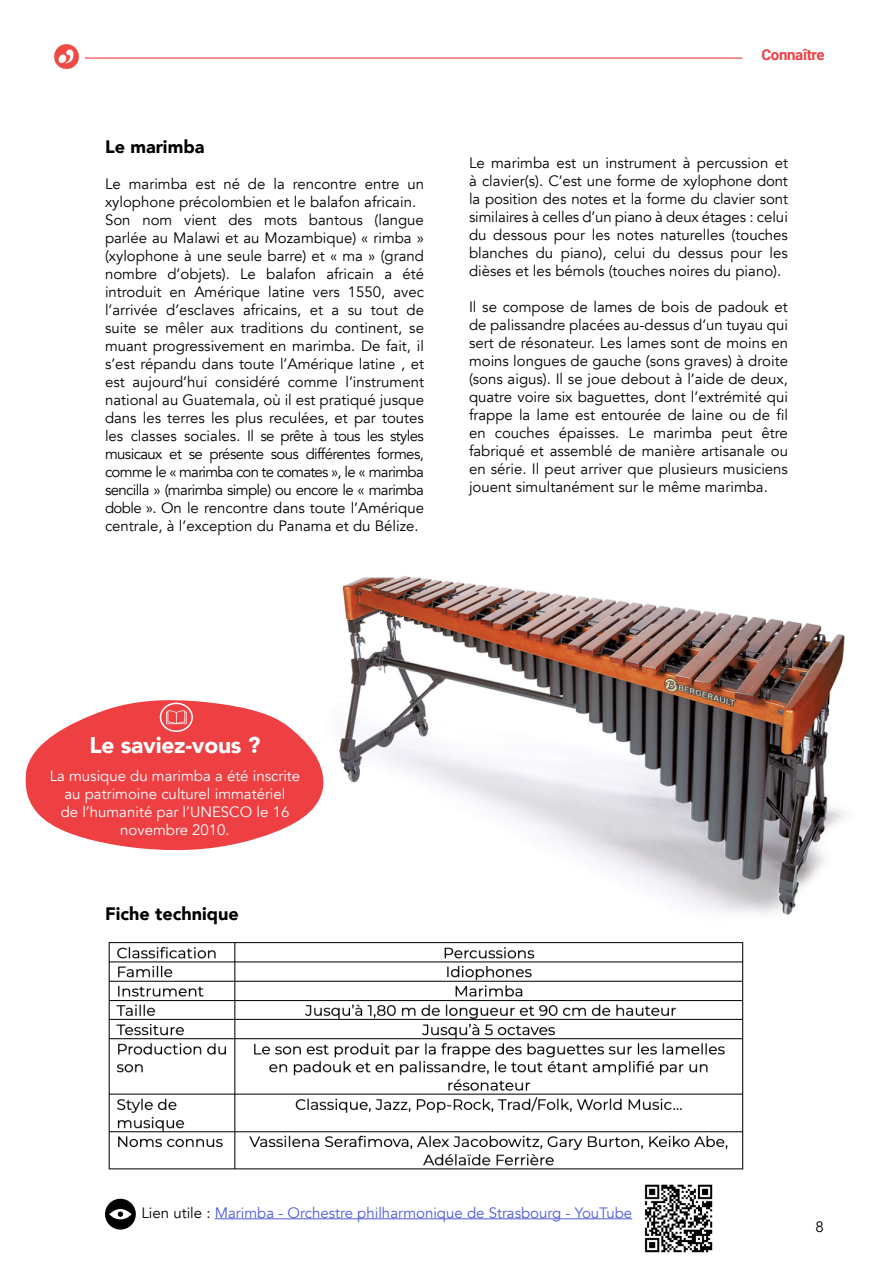
<style>
.page{position:relative;width:893px;height:1263px;background:#fff}
.page>*{position:absolute;margin:0;border:0;box-sizing:border-box;transform-origin:0 0}
.t1{font:900 22.8px "Avenir";letter-spacing:-.01em;color:#fff}
.t2{font:900 18px "Avenir";color:#000}
.t3{font:15px/18px "Avenir";color:#000;text-align:justify}
.t4{font:15px/18px "Avenir";color:#fff;text-align:center}
.t5{font:15px "Avenir";color:#4f5cd6}
.t6{font:700 15px "Roboto";letter-spacing:-.02em;color:#ee4043}
.s1{color:#000}
</style>
<div class="page">
<img style="left:339px;top:576px;width:506px;height:339px">
<img style="left:108px;top:942px;width:636px;height:228px">
<svg style="left:25px;top:700px;width:299px;height:151px;fill:#ee4043"></svg>
<div style="left:160px;top:703px;width:33px;height:29px;border:2px solid #fff;border-radius:50%"></div>
<svg style="left:166px;top:710px;width:21px;height:14px"></svg>
<hr style="left:215px;top:1218px;width:417px;height:1px;background:#4f5cd6">
<div style="left:105px;top:1199px;width:31px;height:30px;background:#000;border-radius:50%"></div>
<svg style="left:109px;top:1209px;width:23px;height:10px"></svg>
<svg style="left:118px;top:1211px;width:5px;height:6px"></svg>
<img style="left:644px;top:1184px;width:69px;height:69px">
<hr style="left:85px;top:57px;width:657px;height:2px;background:#ee4043">
<img style="left:54px;top:44px;width:32px;height:26px">
<p class="t2" style="left:105px;top:131px;width:101px">Le marimba</p>
<p class="t3" style="left:105px;top:175px;width:320px;text-align:left">Le marimba est né de la rencontre entre un xylophone précolombien et le balafon africain.<br>Son nom vient des mots bantous (langue parlée au Malawi et au Mozambique) « rimba » (xylophone à une seule barre) et « ma » (grand nombre d’objets). Le balafon africain a été introduit en Amérique latine vers 1550, avec l’arrivée d’esclaves africains, et a su tout de suite se mêler aux traditions du continent, se muant progressivement en marimba. De fait, il s’est répandu dans toute l’Amérique latine , et est aujourd’hui considéré comme l’instrument national au Guatemala, où il est pratiqué jusque dans les terres les plus reculées, et par toutes les classes sociales. Il se prête à tous les styles musicaux et se présente sous différentes formes, comme le « marimba con te comates », le « marimba sencilla » (marimba simple) ou encore le « marimba doble ». On le rencontre dans toute l’Amérique centrale, à l’exception du Panama et du Bélize.</p>
<p class="t6" style="left:761px;top:44px;width:65px">Connaître</p>
<p class="t3" style="left:469px;top:154px;width:320px">Le marimba est un instrument à percussion et à clavier(s). C’est une forme de xylophone dont la position des notes et la forme du clavier sont similaires à celles d’un piano à deux étages : celui du dessous pour les notes naturelles (touches blanches du piano), celui du dessus pour les dièses et les bémols (touches noires du piano).</p>
<p class="t3" style="left:469px;top:298px;width:321px">Il se compose de lames de bois de padouk et de palissandre placées au-dessus d’un tuyau qui sert de résonateur. Les lames sont de moins en moins longues de gauche (sons graves) à droite (sons aigus). Il se joue debout à l’aide de deux, quatre voire six baguettes, dont l’extrémité qui frappe la lame est entourée de laine ou de fil en couches épaisses. Le marimba peut être fabriqué et assemblé de manière artisanale ou en série. Il peut arriver que plusieurs musiciens jouent simultanément sur le même marimba.</p>
<h1 class="t1" style="left:90px;top:725px;width:172px">Le saviez-vous ?</h1>
<p class="t4" style="left:50px;top:767px;width:252px">La musique du marimba a été inscrite au patrimoine culturel immatériel<br>de l’humanité par l’UNESCO le 16 novembre 2010.</p>
<p class="t2" style="left:105px;top:898px;width:135px">Fiche technique</p>
<p class="t5" style="left:141px;top:1203px;width:492px"><span class="s1">Lien utile :</span> Marimba - Orchestre philharmonique de Strasbourg - YouTube</p>
<p class="t3" style="left:815px;top:1218px;width:10px">8</p>
</div>
